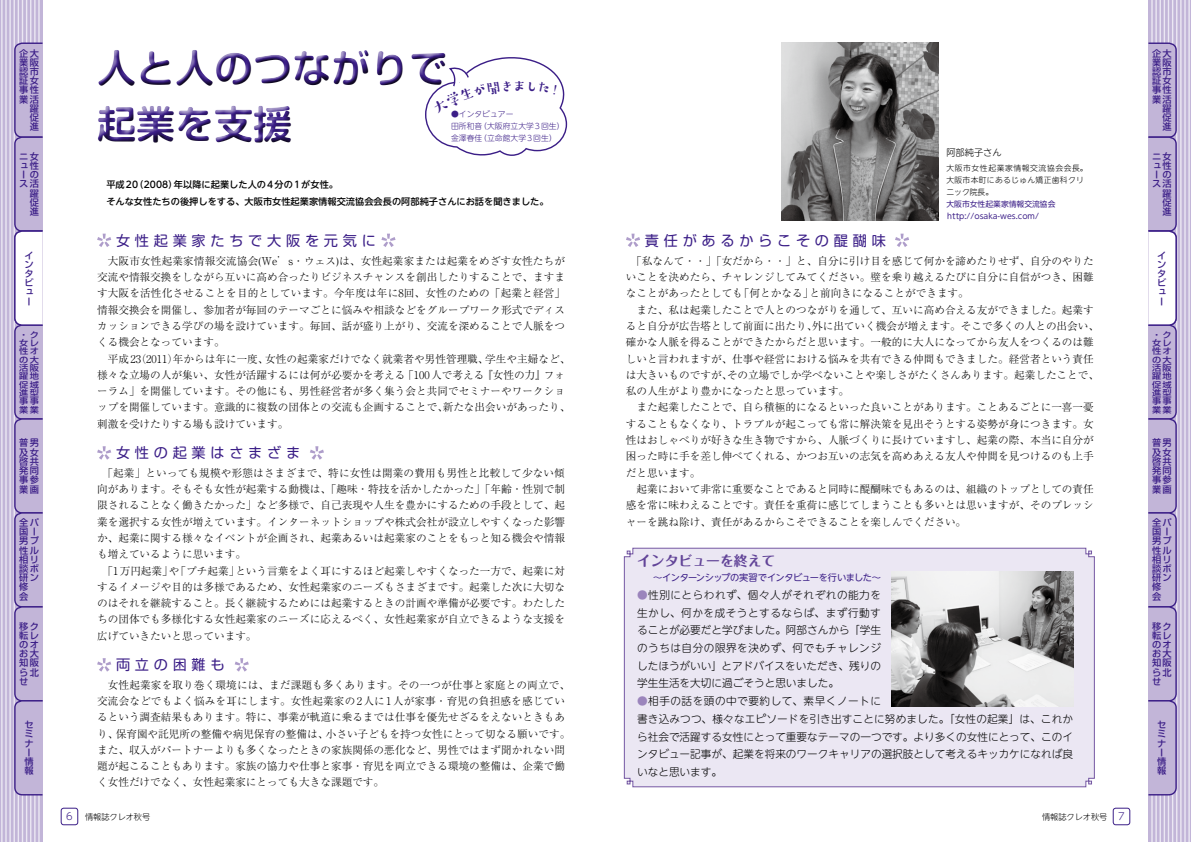
<style>
.page{position:relative;width:1191px;height:842px;background:#fff}
.page>*{position:absolute;margin:0;border:0;box-sizing:border-box;transform-origin:0 0}
.t1{font:700 39px/56.7px "Soft Go Std De";color:#3b1e87}
.t2{font:500 15.6px "Suzumushi Std";color:#3b1e87}
.t3{font:14.2px "Soft Go Std";letter-spacing:.335em;color:#3b1e87}
.t4{font:700 13.8px "Maru Fo Pro";color:#624498}
.t5{font:300 10.6px/16.3px "Ryumin Pro";color:#000}
.t6{font:300 10.6px/17.7px "UD Shin M Go Pro";color:#000;text-align:justify}
.t7{font:500 9.2px/9.2px "Soft Go Std";color:#3b1e87}
.t8{font:500 9.2px/17px "UD Shin M Go Pro";color:#000}
.t9{font:9.2px "UD Shin M Go Pro";letter-spacing:-.04em;color:#3b1e87}
.t10{font:300 9.2px "UD Shin M Go Pro";color:#000}
.t11{font:500 8.3px/8.3px "Soft Go Std";color:#3b1e87;scale:1.11 1}
.t12{font:300 8.1px "UD Shin M Go Pro";color:#000}
.t13{font:300 7.8px/12px "UD Shin M Go Pro";letter-spacing:.04em;color:#000}
.t14{font:300 7.8px/12px "UD Shin M Go Pro";color:#3b1e87}
.t15{font:7.8px/12px "UD Shin M Go Pro";color:#3b1e87}
.s1{color:#9b85bc}
.s2{font-size:9.9px;color:#3b1e87}
</style>
<div class="page">
<div style="left:92px;top:45px;width:360px;height:105px;background:#000;opacity:.75"></div>
<img style="left:781px;top:43px;width:157px;height:177px">
<div style="left:623px;top:547px;width:472px;height:241px;background:#ebe7f3"></div>
<img style="left:891px;top:572px;width:182px;height:135px">
<svg style="left:97px;top:234px;width:14px;height:13px"></svg>
<svg style="left:381px;top:234px;width:14px;height:13px"></svg>
<svg style="left:97px;top:446px;width:14px;height:14px"></svg>
<svg style="left:310px;top:446px;width:14px;height:14px"></svg>
<svg style="left:97px;top:658px;width:14px;height:14px"></svg>
<svg style="left:235px;top:658px;width:14px;height:14px"></svg>
<svg style="left:626px;top:234px;width:14px;height:13px"></svg>
<svg style="left:895px;top:234px;width:14px;height:13px"></svg>
<div style="left:0;top:0;width:43px;height:842px;background:#c2b5d8"></div>
<hr style="left:1px;top:0;width:2px;height:842px;background:#ebe7f3">
<hr style="left:5px;top:0;width:2px;height:842px;background:#ebe7f3">
<hr style="left:9px;top:0;width:2px;height:842px;background:#ebe7f3">
<hr style="left:14px;top:0;width:1px;height:842px;background:#ebe7f3">
<hr style="left:18px;top:0;width:1px;height:842px;background:#ebe7f3">
<hr style="left:22px;top:0;width:1px;height:842px;background:#ebe7f3">
<hr style="left:26px;top:0;width:1px;height:842px;background:#ebe7f3">
<hr style="left:30px;top:0;width:1px;height:842px;background:#ebe7f3">
<hr style="left:34px;top:0;width:2px;height:842px;background:#ebe7f3">
<hr style="left:38px;top:0;width:2px;height:842px;background:#ebe7f3">
<svg style="left:1148px;top:0;width:43px;height:842px;background:#cabfdd"></svg>
<hr style="left:1188px;top:0;width:1px;height:842px;background:#ebe7f3">
<hr style="left:1184px;top:0;width:1px;height:842px;background:#ebe7f3">
<hr style="left:1180px;top:0;width:1px;height:842px;background:#ebe7f3">
<hr style="left:1176px;top:0;width:1px;height:842px;background:#ebe7f3">
<hr style="left:1171px;top:0;width:2px;height:842px;background:#ebe7f3">
<hr style="left:1167px;top:0;width:2px;height:842px;background:#ebe7f3">
<hr style="left:1163px;top:0;width:2px;height:842px;background:#ebe7f3">
<hr style="left:1159px;top:0;width:2px;height:842px;background:#ebe7f3">
<hr style="left:1155px;top:0;width:1px;height:842px;background:#ebe7f3">
<hr style="left:1151px;top:0;width:1px;height:842px;background:#ebe7f3">
<svg style="left:13px;top:42px;width:30px;height:754px"></svg>
<svg style="left:1148px;top:42px;width:29px;height:754px;background:#c0b3d7"></svg>
<div style="left:61px;top:808px;width:17px;height:17px;border:1px solid #3b1e87;border-radius:3px"></div>
<div style="left:1113px;top:808px;width:17px;height:17px;border:1px solid #3b1e87;border-radius:3px"></div>
<svg style="left:424px;top:56px;width:144px;height:100px"></svg>
<p class="t7" style="left:19px;top:48px;width:21px;text-align:right">企大業阪認市証女事性業活躍促進</p>
<p class="t7" style="left:19px;top:151px;width:21px">ニ女ュ性ー<br>ス活</p>
<p class="t7" style="left:30px;top:165px;width:10px;line-height:18.4px">の躍</p>
<p class="t7" style="left:30px;top:197px;width:10px">促進</p>
<p class="t7" style="left:24px;top:250px;width:11px;text-align:justify">インタビュー</p>
<p class="t11" style="left:30px;top:330px;width:9px">ク</p>
<p class="t11" style="left:19px;top:330px;width:19px">・<br>女レ性オの大活阪躍地促域進型事事業業</p>
<p class="t7" style="left:19px;top:438px;width:21px;text-align:justify">普男及女啓共発同事参業画</p>
<p class="t7" style="left:19px;top:517px;width:21px">全パ国ー男プ性ル相リ談ボ研ン修会</p>
<p class="t7" style="left:19px;top:621px;width:21px;text-align:justify">移ク転レのオお大知阪ら北せ</p>
<p class="t7" style="left:24px;top:719px;width:10px">セミナー情報</p>
<h1 class="t1" style="left:97px;top:36px;width:352px">人と人のつながりで起業を支援</h1>
<h2 class="t2" style="left:511px;top:75px;width:17px">ま</h2>
<p class="t14" style="left:451px;top:107px;width:115px">●インタビュアー<br>田所和音（大阪府立大学3回生）金澤春佳（立命館大学3回生）</p>
<p class="t8" style="left:97px;top:176px;width:453px">　平成20（2008）年以降に起業した人の4分の1が女性。<br>　そんな女性たちの後押しをする、大阪市女性起業家情報交流協会会長の阿部純子さんにお話を聞きました。</p>
<h3 class="t3" style="left:97px;top:231px;width:280px">　女性起業家たちで大阪を元気に</h3>
<p class="t5" style="left:97px;top:252px;width:475px">　大阪市女性起業家情報交流協会(We’s・ウェス)は、女性起業家または起業をめざす女性たちが交流や情報交換をしながら互いに高め合ったりビジネスチャンスを創出したりすることで、ますます大阪を活性化させることを目的としています。今年度は年に8回、女性のための「起業と経営」情報交換会を開催し、参加者が毎回のテーマごとに悩みや相談などをグループワーク形式でディスカッションできる学びの場を設けています。毎回、話が盛り上がり、交流を深めることで人脈をつくる機会となっています。<br>　平成 23（2011）年からは年に一度、女性の起業家だけでなく就業者や男性管理職、学生や主婦など、様々な立場の人が集い、女性が活躍するには何が必要かを考える「100人で考える『女性の力』フォーラム」を開催しています。その他にも、男性経営者が多く集う会と共同でセミナーやワークショップを開催しています。意識的に複数の団体との交流も企画することで、新たな出会いがあったり、刺激を受けたりする場も設けています。</p>
<h3 class="t3" style="left:97px;top:443px;width:205px">　女性の起業はさまざま</h3>
<p class="t5" style="left:97px;top:464px;width:469px">　「起業」といっても規模や形態はさまざまで、特に女性は開業の費用も男性と比較して少ない傾向があります。そもそも女性が起業する動機は、「趣味・特技を活かしたかった」「年齢・性別で制限されることなく働きたかった」など多様で、自己表現や人生を豊かにするための手段として、起業を選択する女性が増えています。インターネットショップや株式会社が設立しやすくなった影響か、起業に関する様々なイベントが企画され、起業あるいは起業家のことをもっと知る機会や情報も増えているように思います。<br>　「1万円起業」や「プチ起業」という言葉をよく耳にするほど起業しやすくなった一方で、起業に対するイメージや目的は多様であるため、女性起業家のニーズもさまざまです。起業した次に大切なのはそれを継続すること。長く継続するためには起業するときの計画や準備が必要です。わたしたちの団体でも多様化する女性起業家のニーズに応えるべく、女性起業家が自立できるような支援を広げていきたいと思っています。</p>
<h3 class="t3" style="left:97px;top:655px;width:129px">　両立の困難も</h3>
<p class="t5" style="left:97px;top:676px;width:475px">　女性起業家を取り巻く環境には、まだ課題も多くあります。その一つが仕事と家庭との両立で、交流会などでもよく悩みを耳にします。女性起業家の 2人に 1人が家事・育児の負担感を感じているという調査結果もあります。特に、事業が軌道に乗るまでは仕事を優先せざるをえないときもあり、保育園や託児所の整備や病児保育の整備は、小さい子どもを持つ女性にとって切なる願いです。また、収入がパートナーよりも多くなったときの家族関係の悪化など、男性ではまず聞かれない問題が起こることもあります。家族の協力や仕事と家事・育児を両立できる環境の整備は、企業で働く女性だけでなく、女性起業家にとっても大きな課題です。</p>
<p class="t10" style="left:946px;top:145px;width:57px">阿部純子さん</p>
<p class="t13" style="left:946px;top:162px;width:143px">大阪市女性起業家情報交流協会会長。大阪市本町にあるじゅん矯正歯科クリニック院長。</p>
<p class="t15" style="left:946px;top:198px;width:111px">大阪市女性起業家情報交流協会http://osaka-wes.com/</p>
<h3 class="t3" style="left:626px;top:231px;width:261px">　責任があるからこその醍醐味</h3>
<p class="t5" style="left:626px;top:252px;width:475px">　「私なんて・・」「女だから・・」と、自分に引け目を感じて何かを諦めたりせず、自分のやりたいことを決めたら、チャレンジしてみてください。壁を乗り越えるたびに自分に自信がつき、困難なことがあったとしても「何とかなる」と前向きになることができます。<br>　また、私は起業したことで人とのつながりを通して、互いに高め合える友ができました。起業すると自分が広告塔として前面に出たり、外に出ていく機会が増えます。そこで多くの人との出会い、確かな人脈を得ることができたからだと思います。一般的に大人になってから友人をつくるのは難しいと言われますが、仕事や経営における悩みを共有できる仲間もできました。経営者という責任は大きいものですが、その立場でしか学べないことや楽しさがたくさんあります。起業したことで、私の人生がより豊かになったと思っています。<br>　また起業したことで、自ら積極的になるといった良いことがあります。ことあるごとに一喜一憂することもなくなり、トラブルが起こっても常に解決策を見出そうとする姿勢が身につきます。女性はおしゃべりが好きな生き物ですから、人脈づくりに長けていますし、起業の際、本当に自分が困った時に手を差し伸べてくれる、かつお互いの志気を高めあえる友人や仲間を見つけるのも上手だと思います。<br>　起業において非常に重要なことであると同時に醍醐味でもあるのは、組織のトップとしての責任感を常に味わえることです。責任を重荷に感じてしまうことも多いとは思いますが、そのプレッシャーを跳ね除け、責任があるからこそできることを楽しんでください。</p>
<h3 class="t4" style="left:637px;top:550px;width:140px">インタビューを終えて</h3>
<p class="t9" style="left:653px;top:570px;width:229px">～インターンシップの実習でインタビューを行いました～</p>
<p class="t6" style="left:637px;top:585px;width:245px"><span class="s1">●</span>性別にとらわれず、個々人がそれぞれの能力を生かし、何かを成そうとするならば、まず行動することが必要だと学びました。阿部さんから「学生のうちは自分の限界を決めず、何でもチャレンジしたほうがいい」とアドバイスをいただき、残りの学生生活を大切に過ごそうと思いました。</p>
<p class="t6" style="left:637px;top:692px;width:437px;text-align:left"><span class="s1">●</span>相手の話を頭の中で要約して、素早くノートに<br>書き込みつつ、様々なエピソードを引き出すことに努めました。「女性の起業」は、これから社会で活躍する女性にとって重要なテーマの一つです。より多くの女性にとって、このインタビュー記事が、起業を将来のワークキャリアの選択肢として考えるキッカケになれば良いなと思います。</p>
<p class="t12" style="left:66px;top:810px;width:86px"><span class="s2">6</span> 情報誌クレオ秋号</p>
<p class="t12" style="left:1042px;top:810px;width:84px">情報誌クレオ秋号 <span class="s2">7</span></p>
<p class="t7" style="left:1152px;top:48px;width:21px;text-align:right">企大業阪認市証女事性業活躍促進</p>
<p class="t7" style="left:1152px;top:151px;width:21px">ニ女ュ性ー<br>ス活</p>
<p class="t7" style="left:1162px;top:165px;width:10px;line-height:18.4px">の躍</p>
<p class="t7" style="left:1162px;top:197px;width:10px">促進</p>
<p class="t7" style="left:1157px;top:250px;width:11px;text-align:justify">インタビュー</p>
<p class="t11" style="left:1162px;top:330px;width:9px">ク</p>
<p class="t11" style="left:1152px;top:330px;width:19px">・<br>女レ性オの大活阪躍地促域進型事事業業</p>
<p class="t7" style="left:1152px;top:438px;width:21px;text-align:justify">普男及女啓共発同事参業画</p>
<p class="t7" style="left:1152px;top:517px;width:21px">全パ国ー男プ性ル相リ談ボ研ン修会</p>
<p class="t7" style="left:1152px;top:621px;width:21px;text-align:justify">移ク転レのオお大知阪ら北せ</p>
<p class="t7" style="left:1157px;top:719px;width:10px">セミナー情報</p>
</div>
